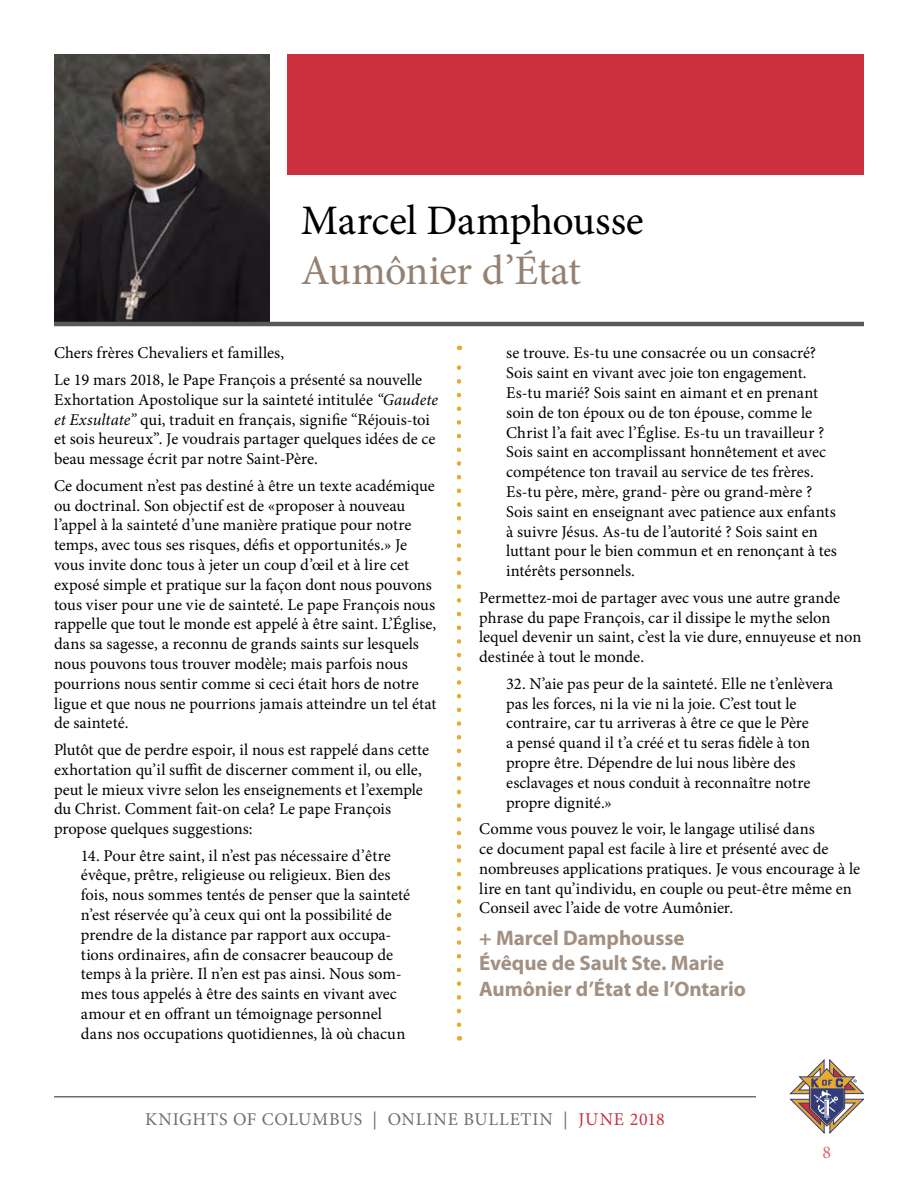
<style>
.page{position:relative;width:918px;height:1188px;background:#fff}
.page>*{position:absolute;margin:0;border:0;box-sizing:border-box;transform-origin:0 0}
.t1{font:42px "Minion Pro";letter-spacing:-.01em;color:#000}
.t2{font:42px "Minion Pro";letter-spacing:-.02em;color:#958171}
.t3{font:700 21px/25.2px "Myriad Pro";letter-spacing:-.005em;color:#a29082}
.t4{font:18px "Minion Pro";letter-spacing:.045em;color:#6d6e71}
.t5{font:500 18px "Minion Pro";color:#db6e79}
.t6{font:16.5px/19.8px "Minion Pro";color:#000}
.s1{font-style:italic}
.s2{color:#cc303f}
</style>
<div class="page">
<svg style="left:789px;top:1059px;width:75px;height:75px"></svg>
<hr style="left:54px;top:1096px;width:702px;height:1px;background:#6d6e71">
<svg style="left:457px;top:346px;width:4px;height:679px"></svg>
<div style="left:287px;top:54px;width:577px;height:121px;background:#cc303f"></div>
<img style="left:54px;top:54px;width:216px;height:268px">
<hr style="left:54px;top:322px;width:810px;height:4px;background:#58595b">
<h1 class="t1" style="left:301px;top:192px;width:345px">Marcel Damphousse</h1>
<h1 class="t2" style="left:301px;top:242px;width:282px">Aumônier d’État</h1>
<p class="t6" style="left:54px;top:340px;width:370px;line-height:26.5px">Chers frères Chevaliers et familles,<br>Le 19 mars 2018, le Pape François a présenté sa nouvelle</p>
<p class="t6" style="left:54px;top:390px;width:386px">Exhortation Apostolique sur la sainteté intitulée <span class="s1">“Gaudete et Exsultate”</span> qui, traduit en français, signifie “Réjouis-toi et sois heureux”. Je voudrais partager quelques idées de ce beau message écrit par notre Saint-Père.</p>
<p class="t6" style="left:54px;top:476px;width:384px">Ce document n’est pas destiné à être un texte académique ou doctrinal. Son objectif est de «proposer à nouveau l’appel à la sainteté d’une manière pratique pour notre temps, avec tous ses risques, défis et opportunités.» Je vous invite donc tous à jeter un coup d’œil et à lire cet exposé simple et pratique sur la façon dont nous pouvons tous viser pour une vie de sainteté. Le pape François nous rappelle que tout le monde est appelé à être saint. L’Église, dans sa sagesse, a reconnu de grands saints sur lesquels nous pouvons tous trouver modèle; mais parfois nous pourrions nous sentir comme si ceci était hors de notre ligue et que nous ne pourrions jamais atteindre un tel état de sainteté.</p>
<p class="t6" style="left:54px;top:740px;width:377px">Plutôt que de perdre espoir, il nous est rappelé dans cette exhortation qu’il suffit de discerner comment il, ou elle, peut le mieux vivre selon les enseignements et l’exemple du Christ. Comment fait-on cela? Le pape François propose quelques suggestions:</p>
<p class="t6" style="left:81px;top:846px;width:331px">14. Pour être saint, il n’est pas nécessaire d’être évêque, prêtre, religieuse ou religieux. Bien des fois, nous sommes tentés de penser que la sainteté n’est réservée qu’à ceux qui ont la possibilité de prendre de la distance par rapport aux occupa&shy;tions ordinaires, afin de consacrer beaucoup de temps à la prière. Il n’en est pas ainsi. Nous som&shy;mes tous appelés à être des saints en vivant avec amour et en offrant un témoignage personnel dans nos occupations quotidiennes, là où chacun</p>
<p class="t6" style="left:506px;top:343px;width:332px">se trouve. Es-tu une consacrée ou un consacré?<br>Sois saint en vivant avec joie ton engagement.<br>Es-tu marié? Sois saint en aimant et en prenant soin de ton époux ou de ton épouse, comme le Christ l’a fait avec l’Église. Es-tu un travailleur ?<br>Sois saint en accomplissant honnêtement et avec compétence ton travail au service de tes frères.<br>Es-tu père, mère, grand- père ou grand-mère ?<br>Sois saint en enseignant avec patience aux enfants à suivre Jésus. As-tu de l’autorité ? Sois saint en luttant pour le bien commun et en renonçant à tes intérêts personnels.</p>
<p class="t6" style="left:479px;top:588px;width:384px">Permettez-moi de partager avec vous une autre grande phrase du pape François, car il dissipe le mythe selon lequel devenir un saint, c’est la vie dure, ennuyeuse et non destinée à tout le monde.</p>
<p class="t6" style="left:506px;top:674px;width:328px">32. N’aie pas peur de la sainteté. Elle ne t’enlèvera pas les forces, ni la vie ni la joie. C’est tout le contraire, car tu arriveras à être ce que le Père<br>a pensé quand il t’a créé et tu seras fidèle à ton propre être. Dépendre de lui nous libère des esclavages et nous conduit à reconnaître notre propre dignité.»</p>
<p class="t6" style="left:479px;top:819px;width:382px">Comme vous pouvez le voir, le langage utilisé dans<br>ce document papal est facile à lire et présenté avec de nombreuses applications pratiques. Je vous encourage à le lire en tant qu’individu, en couple ou peut-être même en Conseil avec l’aide de votre Aumônier.</p>
<p class="t3" style="left:479px;top:925px;width:268px">+ Marcel Damphousse<br>Évêque de Sault Ste. Marie<br>Aumônier d’État de l’Ontario</p>
<p class="t4" style="left:145px;top:1108px;width:521px">KNIGHTS OF COLUMBUS | ONLINE BULLETIN | <span class="s2">JUNE 2018</span></p>
<p class="t5" style="left:822px;top:1140px;width:10px">8</p>
</div>
